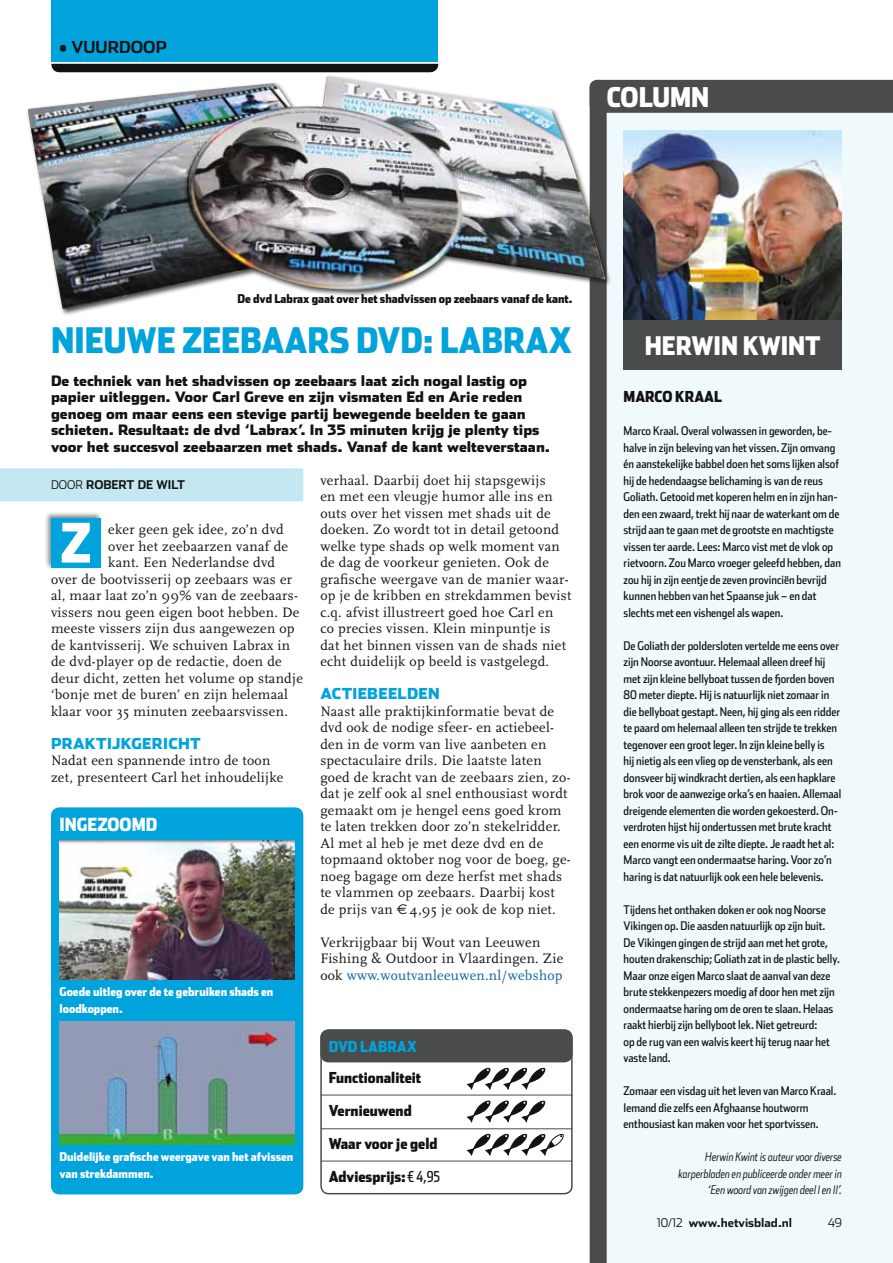
<style>
.page{position:relative;width:893px;height:1263px;background:#fff}
.page>*{position:absolute;margin:0;border:0;box-sizing:border-box;transform-origin:0 0}
.t1{font:900 54px "Stainless Cond";color:#fff}
.t2{font:900 34.95px "Stainless Cond";color:#00a3db}
.t3{font:900 27px "Stainless Cond";color:#fff}
.t4{font:900 25.5px "Stainless Cond";color:#fff}
.t5{font:900 18px "Stainless Cond";color:#fff}
.t6{font:700 16.5px "Stainless";color:#121212}
.t7{font:900 15px "Stainless Cond";color:#121212}
.t8{font:900 15px "Stainless";letter-spacing:.02em;color:#00a3db}
.t9{font:900 15px "Stainless Cond";color:#00a3db}
.t10{font:14.25px/16.5px "Scala";letter-spacing:.02em;color:#121212}
.t11{font:900 14.25px/16.5px "Stainless";color:#121212}
.t12{font:12px/16.5px "Stainless Cond";color:#121212}
.t13{font:900 12px/16.5px "Stainless Cond";color:#fff}
.t14{font:italic 300 12px/16.5px "Stainless Cond";color:#121212;text-align:right;scale:.95 1}
.t15{font:900 12px "Stainless Cond";color:#121212}
.t16{font:700 12px "Stainless";color:#121212}
.t17{font:300 12px "Stainless";color:#121212}
.s1{font-weight:300}
.s2{font-family:"Euro Sans"}
.s3{color:#0f609f}
.s4{font-family:"Stainless Comp";font-weight:400}
</style>
<div class="page">
<div style="left:51px;top:0;width:387px;height:62px;background:#00a3db"></div>
<div style="left:51px;top:64px;width:387px;height:8px;background:#121212"></div>
<svg style="left:590px;top:80px;width:303px;height:1183px"></svg>
<div style="left:320px;top:1029px;width:253px;height:165px;border:2px solid #4a4c4b;border-radius:8px"></div>
<div style="left:320px;top:1029px;width:253px;height:33px;background:#4a4c4b;border-radius:9px"></div>
<hr style="left:321px;top:1128px;width:252px;height:1px;background:#4a4c4b">
<hr style="left:321px;top:1095px;width:252px;height:1px;background:#4a4c4b">
<hr style="left:321px;top:1161px;width:252px;height:1px;background:#4a4c4b">
<svg style="left:467px;top:1067px;width:79px;height:23px"></svg>
<div style="left:624px;top:320px;width:218px;height:49px;background:#4a4c4b"></div>
<img style="left:624px;top:131px;width:218px;height:189px">
<div style="left:51px;top:807px;width:252px;height:387px;background:#00a3db;border-radius:9px"></div>
<img style="left:60px;top:840px;width:235px;height:140px">
<img style="left:60px;top:1022px;width:235px;height:123px">
<div style="left:26px;top:74px;width:585px;height:241px;background:#121212;opacity:.75"></div>
<img style="left:28px;top:76px;width:578px;height:233px">
<div style="left:0;top:468px;width:303px;height:33px;background:#c5e7f2"></div>
<div style="left:44px;top:511px;width:59px;height:59px;background:#121212;opacity:.5"></div>
<div style="left:51px;top:518px;width:50px;height:49px;background:#00a3db"></div>
<svg style="left:467px;top:1133px;width:97px;height:23px"></svg>
<svg style="left:467px;top:1100px;width:79px;height:23px"></svg>
<h3 class="t6" style="left:59px;top:37px;width:109px">• Vuurdoop</h3>
<h3 class="t3" style="left:607px;top:81px;width:104px">Column</h3>
<p class="t15" style="left:238px;top:292px;width:337px">De dvd Labrax gaat over het shadvissen op zeebaars vanaf de kant.</p>
<h2 class="t2" style="left:51px;top:319px;width:20px">NIEU</h2>
<h2 class="t2" style="left:126px;top:319px;width:447px">WE ZEEBAARS DVD: LABRAX</h2>
<p class="t11" style="left:51px;top:372px;width:501px">De techniek van het shadvissen op zeebaars laat zich nogal lastig op papier uitleggen. Voor Carl Greve en zijn vismaten Ed en Arie reden genoeg om maar eens een stevige partij bewegende beelden te gaan schieten. Resultaat: de dvd ‘Labrax’. In 35 minuten krijg je plenty tips voor het succesvol zeebaarzen met shads. Vanaf de kant welteverstaan.</p>
<p class="t16" style="left:51px;top:478px;width:136px"><span class="s1">DOOR</span> ROBERT DE WILT</p>
<p class="t10" style="left:320px;top:472px;width:252px">verhaal. Daarbij doet hij stapsgewijs<br>en met een vleugje humor alle ins en outs over het vissen met shads uit de doeken. Zo wordt tot in detail getoond welke type shads op welk moment van de dag de voorkeur genieten. Ook de grafische weergave van de manier waar&shy;op je de kribben en strekdammen bevist c.q. afvist illustreert goed hoe Carl en<br>co precies vissen. Klein minpuntje is dat het binnen vissen van de shads niet echt duidelijk op beeld is vastgelegd.</p>
<p class="t8" style="left:320px;top:684px;width:121px">ACTIEBEELDEN</p>
<p class="t10" style="left:320px;top:703px;width:252px">Naast alle praktijkinformatie bevat de dvd ook de nodige sfeer- en actiebeel&shy;den in de vorm van live aanbeten en spectaculaire drils. Die laatste laten goed de kracht van de zeebaars zien, zo&shy;dat je zelf ook al snel enthousiast wordt gemaakt om je hengel eens goed krom te laten trekken door zo’n stekelridder.<br>Al met al heb je met deze dvd en de topmaand oktober nog voor de boeg, ge&shy;noeg bagage om deze herfst met shads te vlammen op zeebaars. Daarbij kost de prijs van <span class="s2">€</span> 4,95 je ook de kop niet.</p>
<p class="t10" style="left:320px;top:934px;width:244px">Verkrijgbaar bij Wout van Leeuwen<br>Fishing &amp; Outdoor in Vlaardingen. Zie ook <span class="s3">www.woutvanleeuwen.nl/webshop</span></p>
<h1 class="t1" style="left:60px;top:510px;width:33px">Z</h1>
<p class="t10" style="left:108px;top:522px;width:177px">eker geen gek idee, zo’n dvd</p>
<p class="t10" style="left:108px;top:538px;width:181px">over het zeebaarzen vanaf de</p>
<p class="t10" style="left:108px;top:555px;width:168px">kant. Een Nederlandse dvd</p>
<p class="t10" style="left:51px;top:571px;width:243px">over de bootvisserij op zeebaars was er</p>
<p class="t10" style="left:51px;top:588px;width:249px">al, maar laat zo’n 99% van de zeebaars-</p>
<p class="t10" style="left:51px;top:604px;width:250px">vissers nou geen eigen boot hebben. De</p>
<p class="t10" style="left:51px;top:621px;width:245px">meeste vissers zijn dus aangewezen op</p>
<p class="t10" style="left:51px;top:637px;width:241px">de kantvisserij. We schuiven Labrax in</p>
<p class="t10" style="left:51px;top:654px;width:232px">de dvd-player op de redactie, doen de</p>
<p class="t10" style="left:51px;top:670px;width:253px">deur dicht, zetten het volume op standje</p>
<p class="t10" style="left:51px;top:687px;width:239px">‘bonje met de buren’ en zijn helemaal</p>
<p class="t10" style="left:51px;top:703px;width:238px">klaar voor 35 minuten zeebaarsvissen.</p>
<p class="t8" style="left:51px;top:734px;width:151px">PRAKTIJKGERICHT</p>
<p class="t10" style="left:51px;top:753px;width:234px">Nadat een spannende intro de toon zet, presenteert Carl het inhoudelijke</p>
<h3 class="t5" style="left:60px;top:814px;width:99px">INGEZOOMD</h3>
<p class="t13" style="left:60px;top:983px;width:215px">Goede uitleg over de te gebruiken shads en loodkoppen.</p>
<p class="t13" style="left:60px;top:1148px;width:235px">Duidelijke grafische weergave van het afvissen van strekdammen.</p>
<p class="t9" style="left:329px;top:1037px;width:90px">DVD LABRAX</p>
<p class="t7" style="left:329px;top:1069px;width:94px">Functionaliteit</p>
<p class="t7" style="left:329px;top:1102px;width:84px">Vernieuwend</p>
<p class="t7" style="left:329px;top:1135px;width:110px">Waar voor je geld</p>
<p class="t7" style="left:329px;top:1168px;width:113px">Adviesprijs:<span class="s4">€ 4,95</span></p>
<h3 class="t4" style="left:645px;top:330px;width:178px">herwin kwint</h3>
<p class="t7" style="left:624px;top:388px;width:100px">MARCO KRAAL</p>
<p class="t12" style="left:624px;top:422px;width:219px">Marco Kraal. Overal volwassen in geworden, be&shy;halve in zijn beleving van het vissen. Zijn omvang én aanstekelijke babbel doen het soms lijken alsof hij de hedendaagse belichaming is van de reus Goliath. Getooid met koperen helm en in zijn han&shy;den een zwaard, trekt hij naar de waterkant om de strijd aan te gaan met de grootste en machtigste vissen ter aarde. Lees: Marco vist met de vlok op rietvoorn. Zou Marco vroeger geleefd hebben, dan zou hij in zijn eentje de zeven provinciën bevrijd kunnen hebben van het Spaanse juk – en dat slechts met een vishengel als wapen.</p>
<p class="t12" style="left:624px;top:637px;width:219px">De Goliath der poldersloten vertelde me eens over zijn Noorse avontuur. Helemaal alleen dreef hij met zijn kleine bellyboat tussen de fjorden boven 80 meter diepte. Hij is natuurlijk niet zomaar in die bellyboat gestapt. Neen, hij ging als een ridder te paard om helemaal alleen ten strijde te trekken tegenover een groot leger. In zijn kleine belly is<br>hij nietig als een vlieg op de vensterbank, als een donsveer bij windkracht dertien, als een hapklare brok voor de aanwezige orka’s en haaien. Allemaal dreigende elementen die worden gekoesterd. On&shy;verdroten hijst hij ondertussen met brute kracht een enorme vis uit de zilte diepte. Je raadt het al:<br>Marco vangt een ondermaatse haring. Voor zo’n haring is dat natuurlijk ook een hele belevenis.</p>
<p class="t12" style="left:624px;top:901px;width:218px">Tijdens het onthaken doken er ook nog Noorse Vikingen op. Die aasden natuurlijk op zijn buit.<br>De Vikingen gingen de strijd aan met het grote, houten drakenschip; Goliath zat in de plastic belly.<br>Maar onze eigen Marco slaat de aanval van deze brute stekkenpezers moedig af door hen met zijn ondermaatse haring om de oren te slaan. Helaas raakt hierbij zijn bellyboot lek. Niet getreurd:<br>op de rug van een walvis keert hij terug naar het vaste land.</p>
<p class="t12" style="left:624px;top:1082px;width:214px">Zomaar een visdag uit het leven van Marco Kraal.<br>Iemand die zelfs een Afghaanse houtworm enthousiast kan maken voor het sportvissen.</p>
<p class="t14" style="left:678px;top:1149px;width:174px">Herwin Kwint is auteur voor diverse karperbladen en publiceerde onder meer in ‘Een woord van zwijgen deel I en II’.</p>
<p class="t16" style="left:657px;top:1216px;width:137px"><span class="s1">10/12</span> www.hetvisblad.nl</p>
<p class="t17" style="left:828px;top:1216px;width:15px">49</p>
</div>
